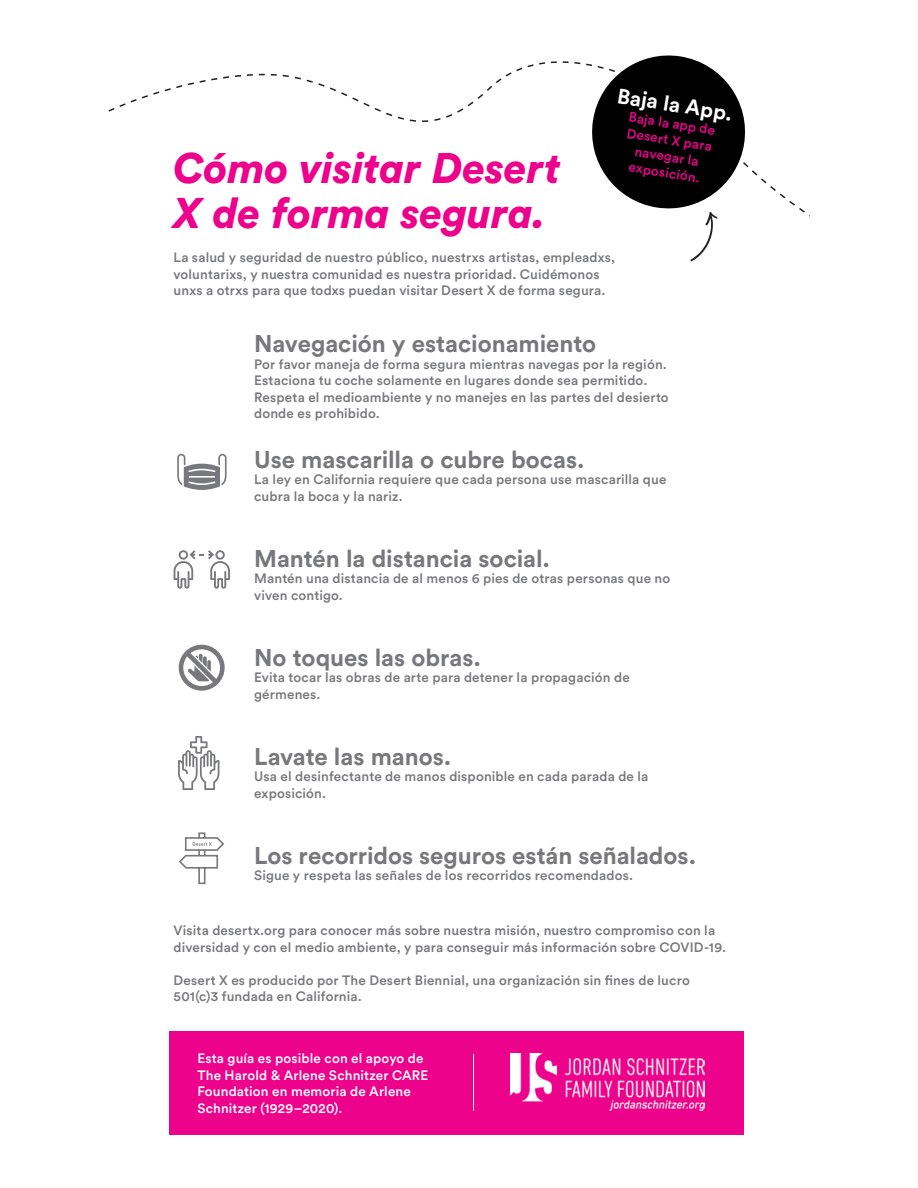
<style>
.page{position:relative;width:918px;height:1188px;background:#fff}
.page>*{position:absolute;margin:0;border:0;box-sizing:border-box;transform-origin:0 0}
.t1{font:italic 900 42.3px/45.8px "Circular Std";letter-spacing:-.01em;color:#ed028c}
.t2{font:700 24px "Circular Std";color:#76787b}
.t3{font:700 21px "Circular Std";color:#fff}
.t4{font:500 13.5px/16.5px "Circular Std";letter-spacing:.01em;color:#76787b}
.t5{font:500 13.5px/16.5px "Circular Std";letter-spacing:.01em;color:#fff}
.t6{font:500 13.5px/16.5px "Circular Std";color:#ed028c;text-align:center}
</style>
<div class="page">
<svg style="left:177px;top:454px;width:50px;height:36px"></svg>
<svg style="left:174px;top:550px;width:56px;height:39px"></svg>
<svg style="left:178px;top:736px;width:41px;height:54px"></svg>
<svg style="left:179px;top:645px;width:46px;height:46px"></svg>
<svg style="left:179px;top:832px;width:45px;height:53px"></svg>
<svg style="left:496px;top:55px;width:314px;height:207px"></svg>
<div style="left:169px;top:1032px;width:575px;height:103px;background:#ed028c"></div>
<img style="left:511px;top:1054px;width:193px;height:56px">
<hr style="left:473px;top:1054px;width:1px;height:57px;background:#fff">
<h3 class="t3" style="left:620px;top:82px;width:118px;rotate:9deg">Baja la App.</h3>
<p class="t6" style="left:630px;top:108px;width:89px;rotate:9deg">Baja la app de<br>D esert X para navegar la exposición.</p>
<h1 class="t1" style="left:174px;top:144px;width:389px">Cómo visitar Desert<br>X de forma segura.</h1>
<p class="t4" style="left:174px;top:249px;width:443px">La salud y seguridad de nuestro público, nuestrxs artistas, empleadxs, voluntarixs, y nuestra comunidad es nuestra prioridad. Cuidémonos unxs a otrxs para que todxs puedan visitar Desert X de forma segura.</p>
<h2 class="t2" style="left:254px;top:328px;width:344px">Navegación y estacionamiento</h2>
<p class="t4" style="left:254px;top:356px;width:416px">Por favor maneja de forma segura mientras navegas por la región.<br>Estaciona tu coche solamente en lugares donde sea permitido.<br>Respeta el medioambiente y no manejes en las partes del desierto donde es prohibido.</p>
<h2 class="t2" style="left:254px;top:444px;width:332px">Use mascarilla o cubre bocas.</h2>
<p class="t4" style="left:254px;top:471px;width:414px">La ley en California requiere que cada persona use mascarilla que cubra la boca y la nariz.</p>
<h2 class="t2" style="left:254px;top:543px;width:297px">Mantén la distancia social.</h2>
<p class="t4" style="left:254px;top:570px;width:418px">Mantén una distancia de al menos 6 pies de otras personas que no viven contigo.</p>
<h2 class="t2" style="left:254px;top:642px;width:228px">No toques las obras.</h2>
<p class="t4" style="left:254px;top:669px;width:377px">Evita tocar las obras de arte para detener la propagación de gérmenes.</p>
<h2 class="t2" style="left:254px;top:741px;width:199px">Lavate las manos.</h2>
<p class="t4" style="left:254px;top:768px;width:396px">Usa el desinfectante de manos disponible en cada parada de la exposición.</p>
<h2 class="t2" style="left:254px;top:840px;width:444px">Los recorridos seguros están señalados.</h2>
<p class="t4" style="left:254px;top:867px;width:381px">Sigue y respeta las señales de los recorridos recomendados.</p>
<p class="t4" style="left:174px;top:922px;width:554px">Visita desertx.org para conocer más sobre nuestra misión, nuestro compromiso con la diversidad y con el medio ambiente, y para conseguir más información sobre COVID-19.</p>
<p class="t4" style="left:174px;top:972px;width:518px">Desert X es producido por The Desert Biennial, una organización sin nes de lucro<br>501(c)3 fundada en California.</p>
<p class="t5" style="left:197px;top:1050px;width:233px">Esta guía es posible con el apoyo de<br>The Harold &amp; Arlene Schnitzer CARE<br>Foundation en memoria de Arlene<br>Schnitzer (1929–2020).</p>
</div>
